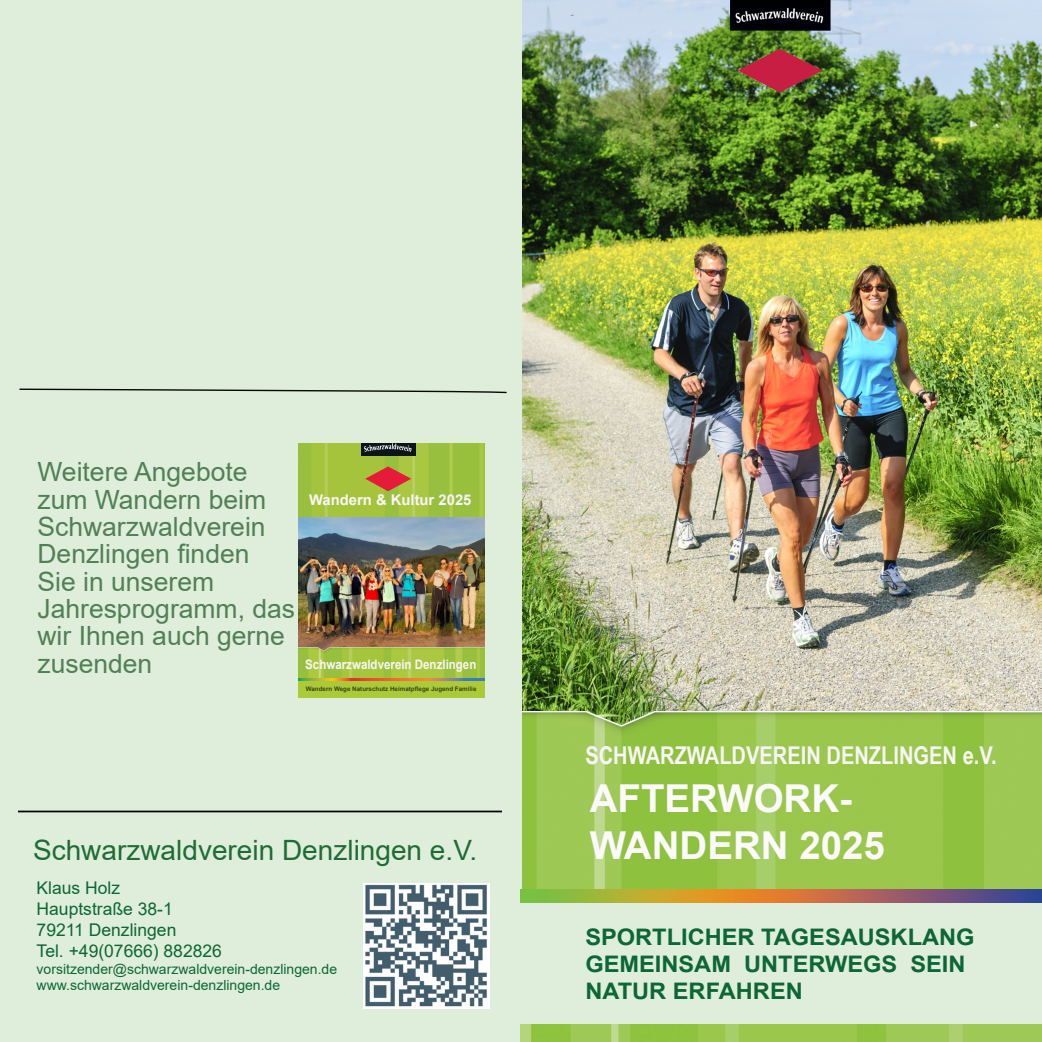
<style>
.page{position:relative;width:1042px;height:1042px;background:#fff}
.page>*{position:absolute;margin:0;border:0;box-sizing:border-box;transform-origin:0 0}
.t1{font:700 38.5px/46.2px "Arial";color:#fbf9fb}
.t2{font:28px "Arial";color:#1f6c36}
.t3{font:26.43px/27.3px "Arial";color:#518056}
.t4{font:700 24.5px "Arial Narrow";color:#f7f5f6}
.t5{font:700 22.75px/27.3px "Arial";color:#0c6638;scale:1.04 1}
.t6{font:17.5px/21px "Arial";color:#0c6638}
.t7{font:700 14.88px "Arial";color:#f9f5f9}
.t8{font:14px/16.8px "Arial";color:#0c6638}
.t9{font:700 13.12px "Arial";color:#f8f6f7;scale:.88 1}
.t10{font:700 6.3px "Arial";color:#3b441b}
</style>
<div class="page">
<img style="left:524px;top:0;width:518px;height:712px">
<img style="left:524px;top:712px;width:518px;height:178px">
<div style="left:520px;top:904px;width:522px;height:138px;background:#dfeeda"></div>
<img style="left:731px;top:6px;width:99px;height:87px">
<div style="left:0;top:0;width:521px;height:1042px;background:#dfeeda"></div>
<hr style="left:18px;top:846px;width:487px;height:3px;background:#fff">
<hr style="left:18px;top:810px;width:484px;height:2px;background:#000001">
<img style="left:299px;top:444px;width:185px;height:204px">
<img style="left:299px;top:648px;width:185px;height:30px">
<svg style="left:299px;top:678px;width:185px;height:3px"></svg>
<svg style="left:365px;top:466px;width:46px;height:25px"></svg>
<div style="left:361px;top:444px;width:55px;height:12px;background:#0c1619"></div>
<svg style="left:364px;top:444px;width:48px;height:8px"></svg>
<div style="left:299px;top:681px;width:185px;height:16px;background:#acca37"></div>
<div style="left:731px;top:0;width:99px;height:6px;background:#000002"></div>
<img style="left:363px;top:883px;width:126px;height:125px">
<img style="left:521px;top:1024px;width:521px;height:18px">
<img style="left:521px;top:890px;width:521px;height:12px">
<svg style="left:19px;top:388px;width:488px;height:6px"></svg>
<p class="t3" style="left:37px;top:461px;width:259px">Weitere Angebote zum Wandern beim<br>Schwarzwaldverein<br>Denzlingen finden<br>Sie in unserem<br>Jahresprogramm, das wir Ihnen auch gerne zusenden</p>
<p class="t7" style="left:309px;top:494px;width:164px">Wandern &amp; Kultur 2025</p>
<p class="t9" style="left:305px;top:659px;width:196px">Schwarzwaldverein Denzlingen</p>
<p class="t10" style="left:306px;top:686px;width:172px">Wandern Wege Naturschutz Heimatpflege Jugend Familie</p>
<p class="t2" style="left:33px;top:839px;width:446px">Schwarzwaldverein Denzlingen e.V.</p>
<p class="t6" style="left:37px;top:879px;width:187px">Klaus Holz<br>Hauptstraße 38-1<br>79211 Denzlingen<br>Tel. +49(07666) 882826</p>
<p class="t8" style="left:37px;top:961px;width:302px">vorsitzender@schwarzwaldverein-denzlingen.de www.schwarzwaldverein-denzlingen.de</p>
<p class="t4" style="left:585px;top:746px;width:413px">SCHWARZWALDVEREIN DENZLINGEN e.V.</p>
<h1 class="t1" style="left:590px;top:779px;width:297px">AFTERWORK-<br>WANDERN 2025</h1>
<p class="t5" style="left:585px;top:925px;width:376px">SPORTLICHER TAGESAUSKLANG<br>GEMEINSAM UNTERWEGS SEIN<br>NATUR ERFAHREN</p>
</div>
